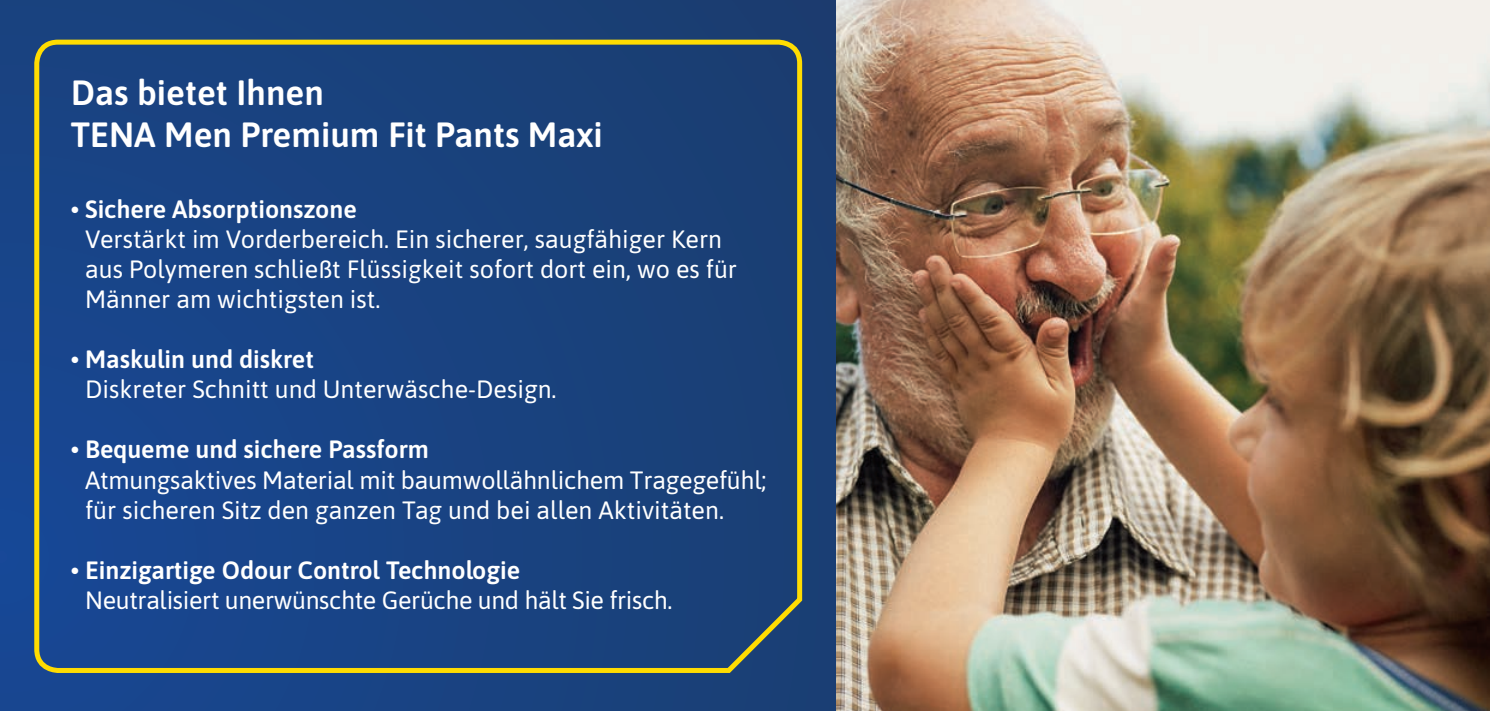
<style>
.page{position:relative;width:1490px;height:711px;background:#fff}
.page>*{position:absolute;margin:0;border:0;box-sizing:border-box;transform-origin:0 0}
.t1{font:600 35px/42px "Asap";color:#fff}
.t2{font:25px/30px "Asap";color:#fff}
.t3{font:600 25px "Asap";color:#fff}
</style>
<div class="page">
<div style="left:0;top:0;width:836px;height:710px;background:linear-gradient(to right,#18458b,#1a3e71)"></div>
<img style="left:836px;top:0;width:653px;height:710px">
<svg style="left:32px;top:37px;width:772px;height:638px;background:#1f467d"></svg>
<svg style="left:1486px;top:0;width:4px;height:3px"></svg>
<h1 class="t1" style="left:71px;top:70px;width:533px">Das bietet Ihnen<br>TENA Men Premium Fit Pants Maxi</h1>
<p class="t3" style="left:71px;top:192px;width:287px">• Sichere Absorptionszone</p>
<p class="t2" style="left:85px;top:223px;width:653px">Verstärkt im Vorderbereich. Ein sicherer, saugfähiger Kern aus Polymeren schließt Flüssigkeit sofort dort ein, wo es für<br>Männer am wichtigsten ist.</p>
<p class="t3" style="left:71px;top:342px;width:245px">• Maskulin und diskret</p>
<p class="t2" style="left:85px;top:373px;width:473px">Diskreter Schnitt und Unterwäsche-Design.</p>
<p class="t3" style="left:71px;top:432px;width:360px">• Bequeme und sichere Passform</p>
<p class="t2" style="left:85px;top:463px;width:682px">Atmungsaktives Material mit baumwollähnlichem Tragegefühl; für sicheren Sitz den ganzen Tag und bei allen Aktivitäten.</p>
<p class="t3" style="left:71px;top:552px;width:451px">• Einzigartige Odour Control Technologie</p>
<p class="t2" style="left:85px;top:583px;width:589px">Neutralisiert unerwünschte Gerüche und hält Sie frisch.</p>
</div>
